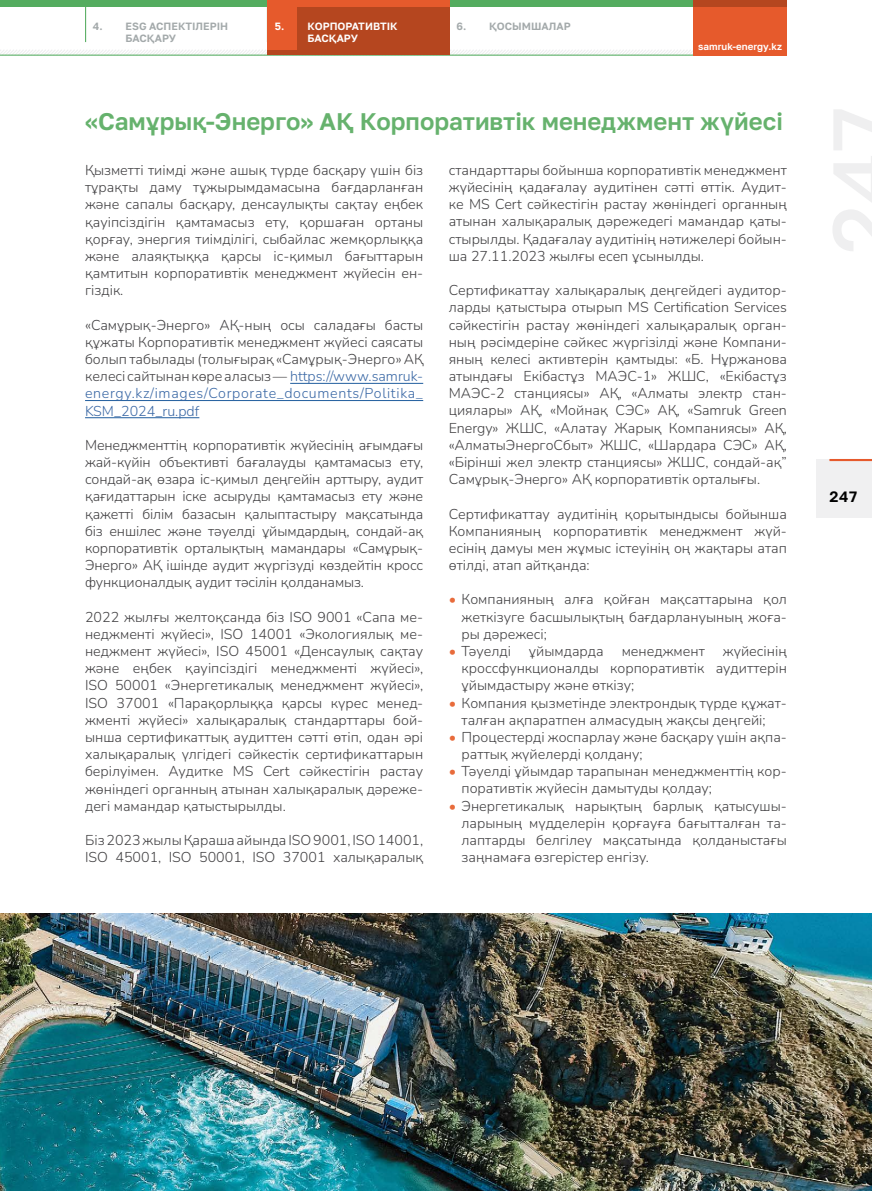
<style>
.page{position:relative;width:872px;height:1191px;background:#fff}
.page>*{position:absolute;margin:0;border:0;box-sizing:border-box;transform-origin:0 0}
.t1{font:600 24px "Golos Text";color:#66b26d}
.t2{font:600 15px "Golos Text";color:#000}
.t3{font:300 14.25px/17.1px "Nunito";color:#414042;text-align:justify}
.t4{font:600 10.5px/12px "Golos Text";color:#a3a9aa}
.t5{font:600 10.5px/12px "Golos Text";color:#fff}
.t6{font:600 9.75px "Golos Text";color:#fff}
.s1{color:#3a68a5}
.s2{font-weight:500;color:#e86b3b}
</style>
<div class="page">
<hr style="left:290px;top:383px;width:133px;height:1px;background:#215e9e">
<hr style="left:85px;top:400px;width:338px;height:1px;background:#215e9e">
<hr style="left:85px;top:417px;width:114px;height:1px;background:#215e9e">
<img style="left:0;top:914px;width:872px;height:277px">
<div style="left:0;top:0;width:693px;height:6px;background:#54ac5f"></div>
<svg style="left:0;top:50px;width:693px;height:5px"></svg>
<hr style="left:0;top:55px;width:723px;height:1px;background:#54ac5f">
<div style="left:816px;top:459px;width:56px;height:58px;background:#efeff0"></div>
<hr style="left:829px;top:459px;width:43px;height:2px;background:#e65a2c">
<hr style="left:85px;top:0;width:1px;height:42px;background:#54ac5f">
<div style="left:693px;top:0;width:94px;height:56px;background:#e65a2c"></div>
<div style="left:693px;top:0;width:94px;height:6px;background:#b5461f"></div>
<div style="left:267px;top:0;width:183px;height:55px;background:#b5461f"></div>
<div style="left:267px;top:0;width:183px;height:6px;background:#e65a2c"></div>
<div style="left:267px;top:0;width:30px;height:49px;background:#e65a2c"></div>
<p class="t4" style="left:93px;top:20px;width:11px">4.</p>
<p class="t4" style="left:456px;top:20px;width:115px">6. Қосымшалар</p>
<p class="t4" style="left:126px;top:20px;width:104px">ESG аспектілерін басқару</p>
<p class="t5" style="left:307px;top:20px;width:91px">Корпоративтік басқару</p>
<p class="t5" style="left:275px;top:20px;width:11px">5.</p>
<p class="t6" style="left:698px;top:41px;width:85px">samruk-energy.kz</p>
<h1 class="t1" style="left:85px;top:107px;width:699px">«Самұрық-Энерго» АҚ Корпоративтік менеджмент жүйесі</h1>
<p class="t3" style="left:85px;top:161px;width:340px">Қызметті тиімді және ашық түрде басқару үшін біз тұрақты даму тұжырымдамасына бағдарланған және сапалы басқару, денсаулықты сақтау еңбек қауіпсіздігін қамтамасыз ету, қоршаған ортаны қорғау, энергия тиімділігі, сыбайлас жемқорлыққа және алаяқтыққа қарсы іс-қимыл бағыттарын қамтитын корпоративтік менеджмент жүйесін ен&shy;гіздік.</p>
<p class="t3" style="left:85px;top:316px;width:340px">«Самұрық-Энерго» АҚ-ның осы саладағы басты құжаты Корпоративтік менеджмент жүйесі саясаты болып табылады (толығырақ «Самұрық-Энерго» АҚ келесі сайтынан көре аласыз — <span class="s1">https://www.samruk&shy;energy.kz/images/Corporate_documents/Politika_ KSM_2024_ru.pdf</span></p>
<p class="t3" style="left:85px;top:436px;width:340px">Менеджменттің корпоративтік жүйесінің ағымдағы жай-күйін объективті бағалауды қамтамасыз ету, сондай-ақ өзара іс-қимыл деңгейін арттыру, аудит қағидаттарын іске асыруды қамтамасыз ету және қажетті білім базасын қалыптастыру мақсатында біз еншілес және тәуелді ұйымдардың, сондай-ақ корпоративтік орталықтың мамандары «Самұрық-Энерго» АҚ ішінде аудит жүргізуді көздейтін кросс функционалдық аудит тәсілін қолданамыз.</p>
<p class="t3" style="left:85px;top:607px;width:340px">2022 жылғы желтоқсанда біз ISO 9001 «Сапа ме&shy;неджменті жүйесі», ISO 14001 «Экологиялық ме&shy;неджмент жүйесі», ISO 45001 «Денсаулық сақтау және еңбек қауіпсіздігі менеджменті жүйесі», ISO 50001 «Энергетикалық менеджмент жүйесі», ISO 37001 «Парақорлыққа қарсы күрес менед&shy;жменті жүйесі» халықаралық стандарттары бой&shy;ынша сертификаттық аудиттен сәтті өтіп, одан әрі халықаралық үлгідегі сәйкестік сертификаттарын берілуімен. Аудитке MS Cert сәйкестігін растау жөніндегі органның атынан халықаралық дәреже&shy;дегі мамандар қатыстырылды.</p>
<p class="t3" style="left:85px;top:831px;width:340px">Біз 2023 жылы Қараша айында ISO 9001, ISO 14001,<br>ISO 45001, ISO 50001, ISO 37001 халықаралық</p>
<p class="t3" style="left:449px;top:161px;width:340px">стандарттары бойынша корпоративтік менеджмент жүйесінің қадағалау аудитінен сәтті өттік. Аудит&shy;ке MS Cert сәйкестігін растау жөніндегі органның атынан халықаралық дәрежедегі мамандар қаты&shy;стырылды. Қадағалау аудитінің нәтижелері бойын&shy;ша 27.11.2023 жылғы есеп ұсынылды.</p>
<p class="t3" style="left:449px;top:281px;width:340px">Сертификаттау халықаралық деңгейдегі аудитор&shy;ларды қатыстыра отырып MS Certification Services сәйкестігін растау жөніндегі халықаралық орган&shy;ның рәсімдеріне сәйкес жүргізілді және Компани&shy;яның келесі активтерін қамтыды: «Б. Нұржанова атындағы Екібастұз МАЭС-1» ЖШС, «Екібастұз МАЭС-2 станциясы» АҚ, «Алматы электр стан&shy;циялары» АҚ, «Мойнақ СЭС» АҚ, «Samruk Green Energy» ЖШС, «Алатау Жарық Компаниясы» АҚ, «АлматыЭнергоСбыт» ЖШС, «Шардара СЭС» АҚ, «Бірінші жел электр станциясы» ЖШС, сондай-ақ” Самұрық-Энерго» АҚ корпоративтік орталығы.</p>
<p class="t3" style="left:449px;top:504px;width:340px">Сертификаттау аудитінің қорытындысы бойынша Компанияның корпоративтік менеджмент жүй&shy;есінің дамуы мен жұмыс істеуінің оң жақтары атап өтілді, атап айтқанда:</p>
<p class="t3" style="left:461px;top:590px;width:327px;text-indent:-13px"><span class="s2">•</span> Компанияның алға қойған мақсаттарына қол жеткізуге басшылықтың бағдарлануының жоға&shy;ры дәрежесі;</p>
<p class="t3" style="left:449px;top:642px;width:64px"><span class="s2">•</span> Тәуелді</p>
<p class="t3" style="left:529px;top:642px;width:76px">ұйымдарда</p>
<p class="t3" style="left:622px;top:642px;width:85px">менеджмент</p>
<p class="t3" style="left:461px;top:642px;width:327px;text-indent:261px">жүйесінің кроссфункционалды корпоративтік аудиттерін ұйымдастыру және өткізу;</p>
<p class="t3" style="left:449px;top:693px;width:340px;text-align:center"><span class="s2">•</span> Компания қызметінде электрондық түрде құжат&shy;талған ақпаратпен алмасудың жақсы деңгейі;</p>
<p class="t3" style="left:461px;top:728px;width:327px;text-indent:-13px"><span class="s2">•</span> Процестерді жоспарлау және басқару үшін ақпа&shy;раттық жүйелерді қолдану;</p>
<p class="t3" style="left:461px;top:762px;width:327px;text-indent:-13px"><span class="s2">•</span> Тәуелді ұйымдар тарапынан менеджменттің кор&shy;поративтік жүйесін дамытуды қолдау;</p>
<p class="t3" style="left:461px;top:796px;width:327px;text-indent:-13px"><span class="s2">•</span> Энергетикалық нарықтың барлық қатысушы&shy;ларының мүдделерін қорғауға бағытталған та&shy;лаптарды белгілеу мақсатында қолданыстағы заңнамаға өзгерістер енгізу.</p>
<p class="t2" style="left:829px;top:487px;width:29px">247</p>
</div>
